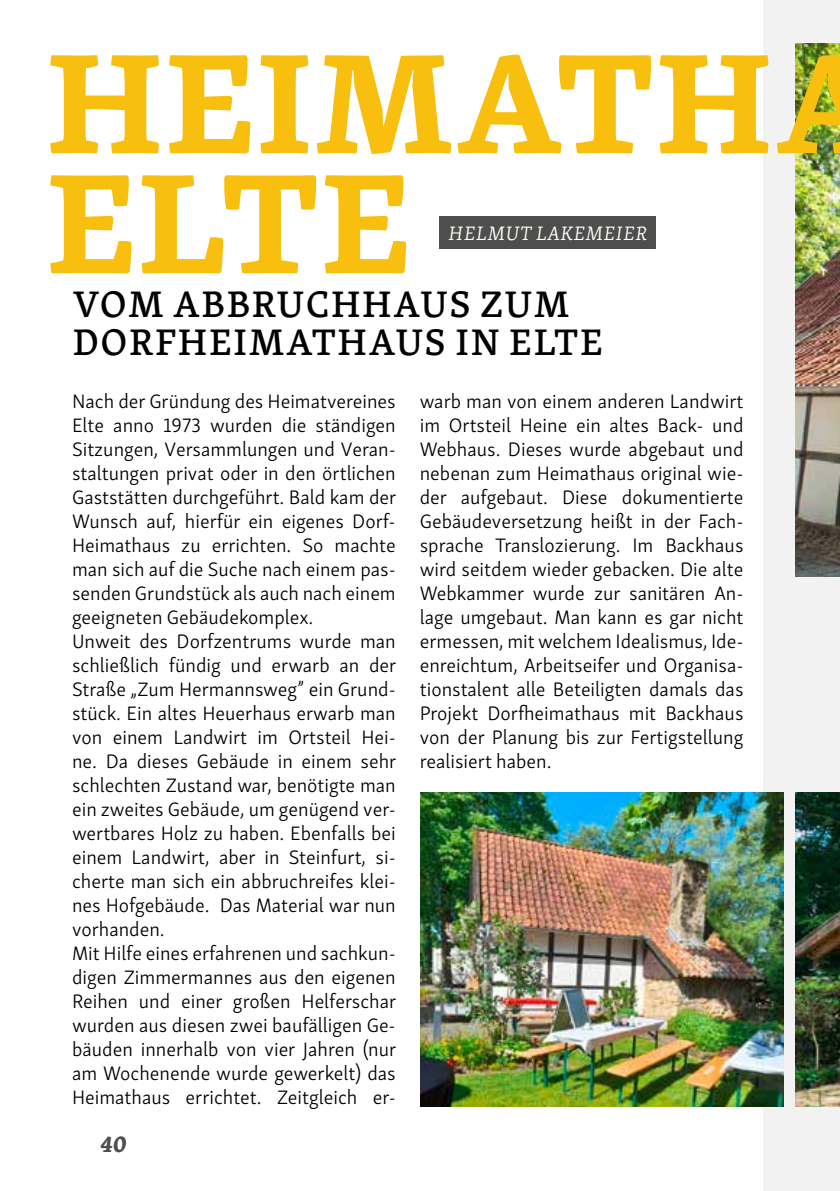
<style>
.page{position:relative;width:840px;height:1191px;background:#fff}
.page>*{position:absolute;margin:0;border:0;box-sizing:border-box;transform-origin:0 0}
.t1{font:700 146px/120px "Skolar Latin";letter-spacing:.035em;color:#f8bf0e}
.t2{font:500 38px/38px "Skolar Latin";letter-spacing:.06em;color:#000}
.t3{font:italic 700 24px "Skolar Latin";color:#4e4e4d}
.t4{font:300 20px/24px "Skolar Sans Latn";color:#000}
.t5{font:italic 300 20px "Skolar Latin";letter-spacing:.06em;color:#fff}
</style>
<div class="page">
<div style="left:763px;top:0;width:76px;height:1191px;background:#f2f2f2"></div>
<img style="left:795px;top:44px;width:44px;height:532px">
<div style="left:439px;top:216px;width:216px;height:32px;background:#4e4e4d"></div>
<img style="left:795px;top:792px;width:44px;height:314px">
<img style="left:420px;top:792px;width:362px;height:314px">
<h1 class="t1" style="left:48px;top:38px;width:834px">HEIMATHA<br>ELTE</h1>
<h2 class="t2" style="left:73px;top:283px;width:530px">VOM ABBRUCHHAUS ZUM<br>DORFHEIMATHAUS IN ELTE</h2>
<p class="t5" style="left:448px;top:218px;width:199px">HELMUT LAKEMEIER</p>
<p class="t4" style="left:72px;top:388px;width:325px">Nach der Gründung des Heimatvereines Elte anno 1973 wurden die ständigen Sitzungen, Versammlungen und Veran&shy;staltungen privat oder in den örtlichen Gaststätten durchgeführt. Bald kam der Wunsch auf, hierfür ein eigenes Dorf-Heimathaus zu errichten. So machte man sich auf die Suche nach einem pas&shy;senden Grundstück als auch nach einem geeigneten Gebäudekomplex.<br>Unweit des Dorfzentrums wurde man schließlich fündig und erwarb an der Straße „Zum Hermannsweg” ein Grund&shy;stück. Ein altes Heuerhaus erwarb man von einem Landwirt im Ortsteil Hei&shy;ne. Da dieses Gebäude in einem sehr schlechten Zustand war, benötigte man ein zweites Gebäude, um genügend ver&shy;wertbares Holz zu haben. Ebenfalls bei einem Landwirt, aber in Steinfurt, si&shy;cherte man sich ein abbruchreifes klei&shy;nes Hofgebäude. Das Material war nun vorhanden.<br>Mit Hilfe eines erfahrenen und sachkun&shy;digen Zimmermannes aus den eigenen Reihen und einer großen Helferschar wurden aus diesen zwei baufälligen Ge&shy;bäuden innerhalb von vier Jahren (nur am Wochenende wurde gewerkelt) das Heimathaus errichtet. Zeitgleich er-</p>
<p class="t4" style="left:419px;top:388px;width:325px;text-align:justify">warb man von einem anderen Landwirt im Ortsteil Heine ein altes Back- und Webhaus. Dieses wurde abgebaut und nebenan zum Heimathaus original wie&shy;der aufgebaut. Diese dokumentierte Gebäudeversetzung heißt in der Fach&shy;sprache Translozierung. Im Backhaus wird seitdem wieder gebacken. Die alte Webkammer wurde zur sanitären An&shy;lage umgebaut. Man kann es gar nicht ermessen, mit welchem Idealismus, Ide&shy;enreichtum, Arbeitseifer und Organisa&shy;tionstalent alle Beteiligten damals das Projekt Dorfheimathaus mit Backhaus von der Planung bis zur Fertigstellung realisiert haben.</p>
<p class="t3" style="left:100px;top:1124px;width:28px">40</p>
</div>
